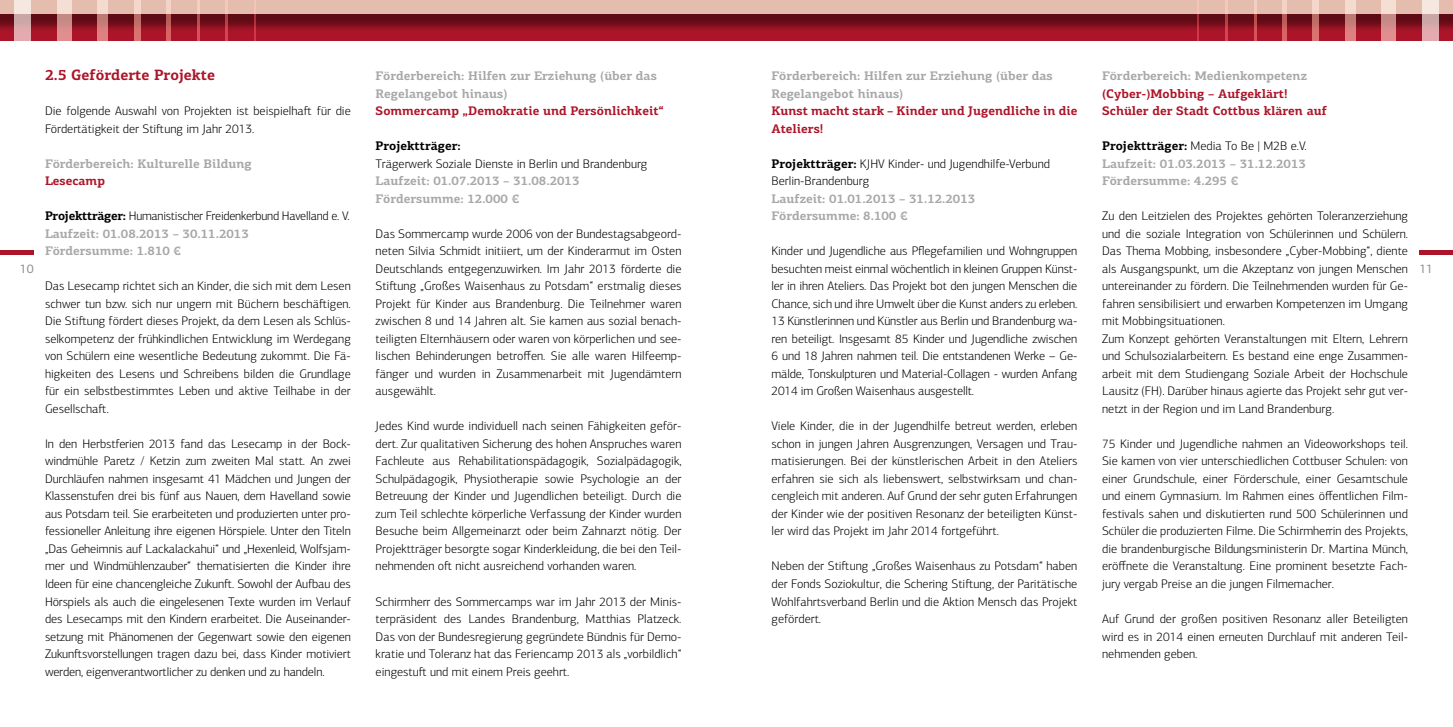
<style>
.page{position:relative;width:1453px;height:727px;background:#fff}
.page>*{position:absolute;margin:0;border:0;box-sizing:border-box;transform-origin:0 0}
.t1{font:700 15px "PF Centro Slab Pro";color:#ac1529}
.t2{font:300 12.5px/17.5px "PF Centro Sans Pro";color:#000;text-align:justify}
.t3{font:700 12.5px/17.5px "PF Centro Slab Pro";color:#a7a8aa}
.t4{font:700 12.5px/17.5px "PF Centro Slab Pro";color:#ac1529}
.t5{font:300 12.5px "PF Centro Sans Pro";letter-spacing:-.02em;color:#000}
.t6{font:700 12.5px "PF Centro Slab Pro";color:#000}
.t7{font:12.5px "PF Centro Sans Pro";color:#87888a}
.s1{font-family:"PF Centro Slab Pro";font-weight:700}
</style>
<div class="page">
<div style="left:0;top:250px;width:34px;height:5px;background:#ac1529"></div>
<div style="left:1419px;top:250px;width:34px;height:5px;background:#ac1529"></div>
<div style="left:0;top:0;width:1453px;height:41px;background:#ac1529"></div>
<div style="left:0;top:0;width:1453px;height:33px;background:#000;opacity:.45"></div>
<div style="left:0;top:0;width:1453px;height:13px;background:#e4bdaf"></div>
<svg style="left:14px;top:0;width:17px;height:41px"></svg>
<svg style="left:57px;top:0;width:15px;height:41px"></svg>
<svg style="left:98px;top:0;width:10px;height:41px"></svg>
<svg style="left:134px;top:0;width:6px;height:41px"></svg>
<svg style="left:166px;top:0;width:5px;height:41px"></svg>
<hr style="left:197px;top:0;width:2px;height:41px;background:#c26252">
<hr style="left:225px;top:0;width:3px;height:41px;background:#bb4c41">
<hr style="left:254px;top:0;width:1px;height:41px;background:#b33434">
<svg style="left:1422px;top:0;width:16px;height:41px"></svg>
<svg style="left:1381px;top:0;width:15px;height:41px"></svg>
<svg style="left:1345px;top:0;width:10px;height:41px"></svg>
<svg style="left:1313px;top:0;width:6px;height:41px"></svg>
<svg style="left:1282px;top:0;width:5px;height:41px"></svg>
<hr style="left:1253px;top:0;width:3px;height:41px;background:#c26252">
<hr style="left:1225px;top:0;width:2px;height:41px;background:#bb4c41">
<hr style="left:1198px;top:0;width:1px;height:41px;background:#b33434">
<p class="t1" style="left:45px;top:65px;width:172px">2.5 Geförderte Projekte</p>
<p class="t2" style="left:45px;top:102px;width:307px">Die folgende Auswahl von Projekten ist beispielhaft für die<br>Fördertätigkeit der Stiftung im Jahr 2013.</p>
<p class="t3" style="left:45px;top:154px;width:208px">Förderbereich: Kulturelle Bildung</p>
<p class="t4" style="left:45px;top:172px;width:61px">Lesecamp</p>
<p class="t5" style="left:45px;top:209px;width:306px"><span class="s1">Projektträger:</span> Humanistischer Freidenkerbund Havelland e. V.</p>
<p class="t3" style="left:45px;top:224px;width:205px">Laufzeit: 01.08.2013 – 30.11.2013<br>Fördersumme: 1.810 €</p>
<p class="t2" style="left:45px;top:277px;width:307px">Das Lesecamp richtet sich an Kinder, die sich mit dem Lesen schwer tun bzw. sich nur ungern mit Büchern beschäftigen.<br>Die Stiftung fördert dieses Projekt, da dem Lesen als Schlüs&shy;selkompetenz der frühkindlichen Entwicklung im Werdegang von Schülern eine wesentliche Bedeutung zukommt. Die Fä&shy;higkeiten des Lesens und Schreibens bilden die Grundlage für ein selbstbestimmtes Leben und aktive Teilhabe in der Gesellschaft.</p>
<p class="t2" style="left:45px;top:435px;width:307px">In den Herbstferien 2013 fand das Lesecamp in der Bock&shy;windmühle Paretz / Ketzin zum zweiten Mal statt. An zwei Durchläufen nahmen insgesamt 41 Mädchen und Jungen der Klassenstufen drei bis fünf aus Nauen, dem Havelland sowie aus Potsdam teil. Sie erarbeiteten und produzierten unter pro&shy;fessioneller Anleitung ihre eigenen Hörspiele. Unter den Titeln „Das Geheimnis auf Lackalackahui“ und „Hexenleid, Wolfsjam&shy;mer und Windmühlenzauber“ thematisierten die Kinder ihre Ideen für eine chancengleiche Zukunft. Sowohl der Aufbau des Hörspiels als auch die eingelesenen Texte wurden im Verlauf des Lesecamps mit den Kindern erarbeitet. Die Auseinander&shy;setzung mit Phänomenen der Gegenwart sowie den eigenen Zukunftsvorstellungen tragen dazu bei, dass Kinder motiviert werden, eigenverantwortlicher zu denken und zu handeln.</p>
<p class="t3" style="left:376px;top:67px;width:283px">Förderbereich: Hilfen zur Erziehung (über das<br>Regelangebot hinaus)</p>
<p class="t4" style="left:376px;top:102px;width:290px">Sommercamp „Demokratie und Persönlichkeit“</p>
<p class="t6" style="left:376px;top:138px;width:87px">Projektträger:</p>
<p class="t2" style="left:376px;top:155px;width:273px">Trägerwerk Soziale Dienste in Berlin und Brandenburg</p>
<p class="t3" style="left:376px;top:172px;width:205px">Laufzeit: 01.07.2013 – 31.08.2013<br>Fördersumme: 12.000 €</p>
<p class="t2" style="left:376px;top:225px;width:307px">Das Sommercamp wurde 2006 von der Bundestagsabgeord&shy;neten Silvia Schmidt initiiert, um der Kinderarmut im Osten Deutschlands entgegenzuwirken. Im Jahr 2013 förderte die Stiftung „Großes Waisenhaus zu Potsdam“ erstmalig dieses Projekt für Kinder aus Brandenburg. Die Teilnehmer waren zwischen 8 und 14 Jahren alt. Sie kamen aus sozial benach&shy;teiligten Elternhäusern oder waren von körperlichen und see&shy;lischen Behinderungen betroffen. Sie alle waren Hilfeemp&shy;fänger und wurden in Zusammenarbeit mit Jugendämtern ausgewählt.</p>
<p class="t2" style="left:376px;top:417px;width:307px">Jedes Kind wurde individuell nach seinen Fähigkeiten geför&shy;dert. Zur qualitativen Sicherung des hohen Anspruches waren Fachleute aus Rehabilitationspädagogik, Sozialpädagogik, Schulpädagogik, Physiotherapie sowie Psychologie an der Betreuung der Kinder und Jugendlichen beteiligt. Durch die zum Teil schlechte körperliche Verfassung der Kinder wurden Besuche beim Allgemeinarzt oder beim Zahnarzt nötig. Der Projektträger besorgte sogar Kinderkleidung, die bei den Teil&shy;nehmenden oft nicht ausreichend vorhanden waren.</p>
<p class="t2" style="left:376px;top:592px;width:307px">Schirmherr des Sommercamps war im Jahr 2013 der Minis&shy;terpräsident des Landes Brandenburg, Matthias Platzeck.<br>Das von der Bundesregierung gegründete Bündnis für Demo&shy;kratie und Toleranz hat das Feriencamp 2013 als „vorbildlich“ eingestuft und mit einem Preis geehrt.</p>
<p class="t3" style="left:771px;top:67px;width:283px">Förderbereich: Hilfen zur Erziehung (über das<br>Regelangebot hinaus)</p>
<p class="t4" style="left:771px;top:102px;width:307px">Kunst macht stark – Kinder und Jugendliche in die<br>Ateliers!</p>
<p class="t2" style="left:771px;top:155px;width:280px"><span class="s1">Projektträger:</span> KJHV Kinder- und Jugendhilfe-Verbund<br>Berlin-Brandenburg</p>
<p class="t3" style="left:771px;top:189px;width:205px">Laufzeit: 01.01.2013 – 31.12.2013<br>Fördersumme: 8.100 €</p>
<p class="t2" style="left:771px;top:242px;width:307px">Kinder und Jugendliche aus Pflegefamilien und Wohngruppen besuchten meist einmal wöchentlich in kleinen Gruppen Künst&shy;ler in ihren Ateliers. Das Projekt bot den jungen Menschen die Chance, sich und ihre Umwelt über die Kunst anders zu erleben.<br>13 Künstlerinnen und Künstler aus Berlin und Brandenburg wa&shy;ren beteiligt. Insgesamt 85 Kinder und Jugendliche zwischen 6 und 18 Jahren nahmen teil. Die entstandenen Werke – Ge&shy;mälde, Tonskulpturen und Material-Collagen - wurden Anfang 2014 im Großen Waisenhaus ausgestellt.</p>
<p class="t2" style="left:771px;top:417px;width:307px">Viele Kinder, die in der Jugendhilfe betreut werden, erleben schon in jungen Jahren Ausgrenzungen, Versagen und Trau&shy;matisierungen. Bei der künstlerischen Arbeit in den Ateliers erfahren sie sich als liebenswert, selbstwirksam und chan&shy;cengleich mit anderen. Auf Grund der sehr guten Erfahrungen der Kinder wie der positiven Resonanz der beteiligten Künst&shy;ler wird das Projekt im Jahr 2014 fortgeführt.</p>
<p class="t2" style="left:771px;top:557px;width:307px">Neben der Stiftung „Großes Waisenhaus zu Potsdam“ haben der Fonds Soziokultur, die Schering Stiftung, der Paritätische Wohlfahrtsverband Berlin und die Aktion Mensch das Projekt gefördert.</p>
<p class="t3" style="left:1102px;top:67px;width:206px">Förderbereich: Medienkompetenz</p>
<p class="t4" style="left:1102px;top:84px;width:226px">(Cyber-)Mobbing – Aufgeklärt!<br>Schüler der Stadt Cottbus klären auf</p>
<p class="t2" style="left:1102px;top:137px;width:206px"><span class="s1">Projektträger:</span> Media To Be | M2B e.V.</p>
<p class="t3" style="left:1102px;top:154px;width:205px">Laufzeit: 01.03.2013 – 31.12.2013<br>Fördersumme: 4.295 €</p>
<p class="t2" style="left:1102px;top:207px;width:307px;text-align:left">Zu den Leitzielen des Projektes gehörten Toleranzerziehung und die soziale Integration von Schülerinnen und Schülern.<br>Das Thema Mobbing, insbesondere „Cyber-Mobbing“, diente als Ausgangspunkt, um die Akzeptanz von jungen Menschen untereinander zu fördern. Die Teilnehmenden wurden für Ge&shy;fahren sensibilisiert und erwarben Kompetenzen im Umgang mit Mobbingsituationen.<br>Zum Konzept gehörten Veranstaltungen mit Eltern, Lehrern und Schulsozialarbeitern. Es bestand eine enge Zusammen&shy;arbeit mit dem Studiengang Soziale Arbeit der Hochschule Lausitz (FH). Darüber hinaus agierte das Projekt sehr gut ver&shy;netzt in der Region und im Land Brandenburg.</p>
<p class="t2" style="left:1102px;top:435px;width:307px">75 Kinder und Jugendliche nahmen an Videoworkshops teil.<br>Sie kamen von vier unterschiedlichen Cottbuser Schulen: von einer Grundschule, einer Förderschule, einer Gesamtschule und einem Gymnasium. Im Rahmen eines öffentlichen Film&shy;festivals sahen und diskutierten rund 500 Schülerinnen und Schüler die produzierten Filme. Die Schirmherrin des Projekts, die brandenburgische Bildungsministerin Dr. Martina Münch, eröffnete die Veranstaltung. Eine prominent besetzte Fach&shy;jury vergab Preise an die jungen Filmemacher.</p>
<p class="t2" style="left:1102px;top:610px;width:307px">Auf Grund der großen positiven Resonanz aller Beteiligten wird es in 2014 einen erneuten Durchlauf mit anderen Teil&shy;nehmenden geben.</p>
<p class="t7" style="left:20px;top:261px;width:15px">10</p>
<p class="t7" style="left:1419px;top:261px;width:15px">11</p>
</div>
